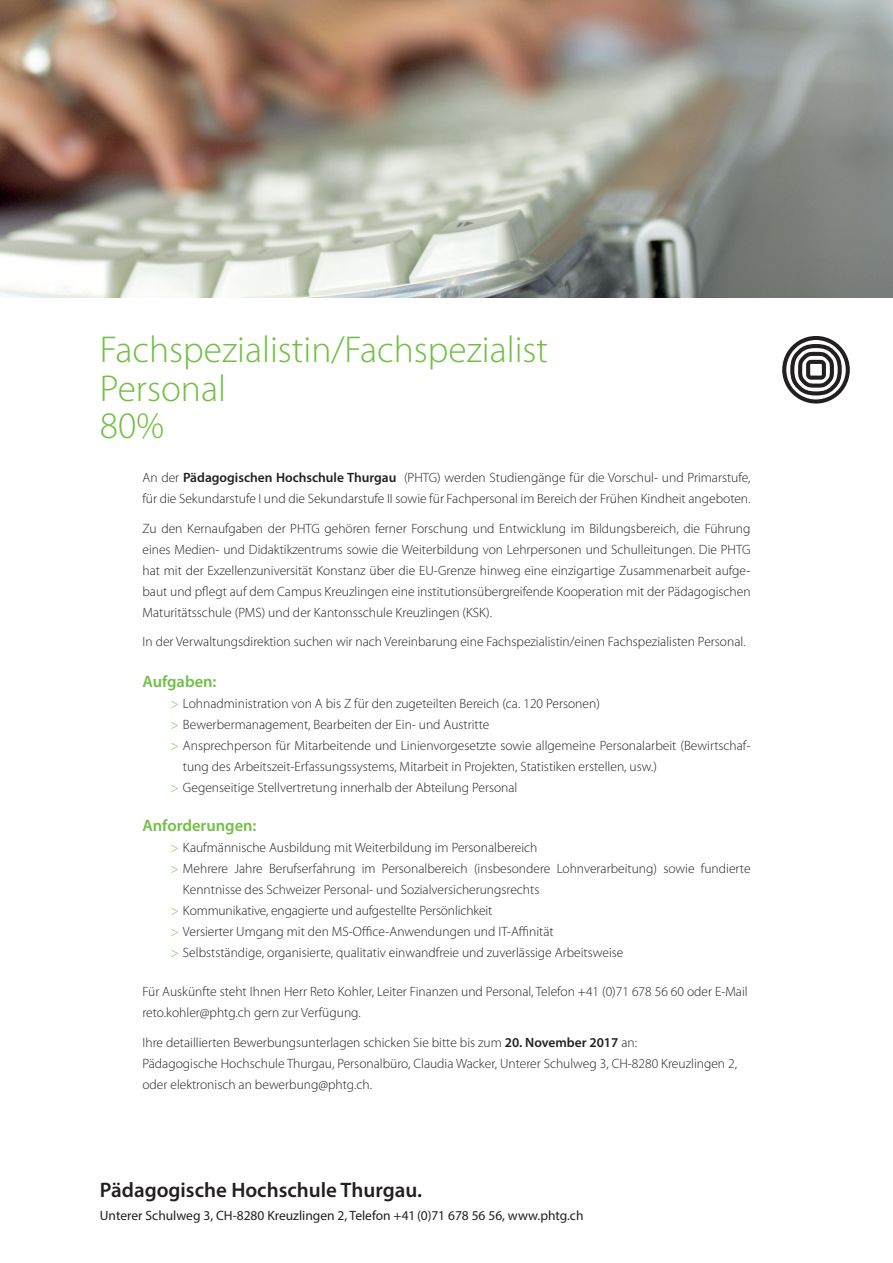
<style>
.page{position:relative;width:893px;height:1263px;background:#fff}
.page>*{position:absolute;margin:0;border:0;box-sizing:border-box;transform-origin:0 0}
.t1{font:300 37.5px/38.2px "Myriad Pro";color:#71bf44}
.t2{font:600 21px "Myriad Pro";color:#231f20}
.t3{font:600 16.5px "Myriad Pro";color:#71bf44}
.t4{font:300 13.5px/21px "Myriad Pro";color:#231f20}
.t5{font:13.5px "Myriad Pro";color:#231f20}
.s1{font-weight:600}
.s2{color:#71bf44}
</style>
<div class="page">
<svg style="left:782px;top:336px;width:68px;height:68px"></svg>
<img style="left:0;top:0;width:893px;height:298px">
<h1 class="t1" style="left:100px;top:331px;width:450px">Fachspezialistin/Fachspezialist<br>Personal<br>80%</h1>
<p class="t4" style="left:142px;top:467px;width:610px">An der <span class="s1">Pädagogischen Hochschule Thurgau</span> (PHTG) werden Studiengänge für die Vorschul- und Primarstufe, für die Sekundarstufe I und die Sekundarstufe II sowie für Fachpersonal im Bereich der Frühen Kindheit angeboten.</p>
<p class="t4" style="left:142px;top:518px;width:610px;text-align:justify">Zu den Kernaufgaben der PHTG gehören ferner Forschung und Entwicklung im Bildungsbereich, die Führung eines Medien- und Didaktikzentrums sowie die Weiterbildung von Lehrpersonen und Schulleitungen. Die PHTG hat mit der Exzellenzuniversität Konstanz über die EU-Grenze hinweg eine einzigartige Zusammenarbeit aufge&shy;baut und pflegt auf dem Campus Kreuzlingen eine institutionsübergreifende Kooperation mit der Pädagogischen Maturitätsschule (PMS) und der Kantonsschule Kreuzlingen (KSK).</p>
<p class="t4" style="left:142px;top:631px;width:605px">In der Verwaltungsdirektion suchen wir nach Vereinbarung eine Fachspezialistin/einen Fachspezialisten Personal.</p>
<p class="t3" style="left:142px;top:671px;width:76px">Aufgaben:</p>
<p class="t4" style="left:171px;top:693px;width:430px"><span class="s2">&gt;</span> Lohnadministration von A bis Z für den zugeteilten Bereich (ca. 120 Personen)</p>
<p class="t4" style="left:171px;top:714px;width:320px"><span class="s2">&gt;</span> Bewerbermanagement, Bearbeiten der Ein- und Austritte</p>
<p class="t4" style="left:171px;top:735px;width:581px"><span class="s2">&gt;</span> Ansprechperson für Mitarbeitende und Linienvorgesetzte sowie allgemeine Personalarbeit (Bewirtschaf-</p>
<p class="t4" style="left:183px;top:756px;width:476px">tung des Arbeitszeit-Erfassungssystems, Mitarbeit in Projekten, Statistiken erstellen, usw.)</p>
<p class="t4" style="left:171px;top:777px;width:348px"><span class="s2">&gt;</span> Gegenseitige Stellvertretung innerhalb der Abteilung Personal</p>
<p class="t3" style="left:142px;top:815px;width:116px">Anforderungen:</p>
<p class="t4" style="left:171px;top:837px;width:368px"><span class="s2">&gt;</span> Kaufmännische Ausbildung mit Weiterbildung im Personalbereich</p>
<p class="t4" style="left:171px;top:858px;width:581px"><span class="s2">&gt;</span> Mehrere Jahre Berufserfahrung im Personalbereich (insbesondere Lohnverarbeitung) sowie fundierte</p>
<p class="t4" style="left:183px;top:879px;width:358px">Kenntnisse des Schweizer Personal- und Sozialversicherungsrechts</p>
<p class="t4" style="left:171px;top:900px;width:323px"><span class="s2">&gt;</span> Kommunikative, engagierte und aufgestellte Persönlichkeit</p>
<p class="t4" style="left:171px;top:921px;width:384px"><span class="s2">&gt;</span> Versierter Umgang mit den MS-Office-Anwendungen und IT-Affinität</p>
<p class="t4" style="left:171px;top:942px;width:454px"><span class="s2">&gt;</span> Selbstständige, organisierte, qualitativ einwandfreie und zuverlässige Arbeitsweise</p>
<p class="t4" style="left:142px;top:981px;width:607px">Für Auskünfte steht Ihnen Herr Reto Kohler, Leiter Finanzen und Personal, Telefon +41 (0)71 678 56 60 oder E-Mail reto.kohler@phtg.ch gern zur Verfügung.</p>
<p class="t4" style="left:142px;top:1032px;width:596px">Ihre detaillierten Bewerbungsunterlagen schicken Sie bitte bis zum <span class="s1">20. November 2017</span> an:<br>Pädagogische Hochschule Thurgau, Personalbüro, Claudia Wacker, Unterer Schulweg 3, CH-8280 Kreuzlingen 2, oder elektronisch an bewerbung@phtg.ch.</p>
<h2 class="t2" style="left:100px;top:1176px;width:324px">Pädagogische Hochschule Thurgau.</h2>
<p class="t5" style="left:100px;top:1207px;width:485px">Unterer Schulweg 3, CH-8280 Kreuzlingen 2, Telefon +41 (0)71 678 56 56, www.phtg.ch</p>
</div>
